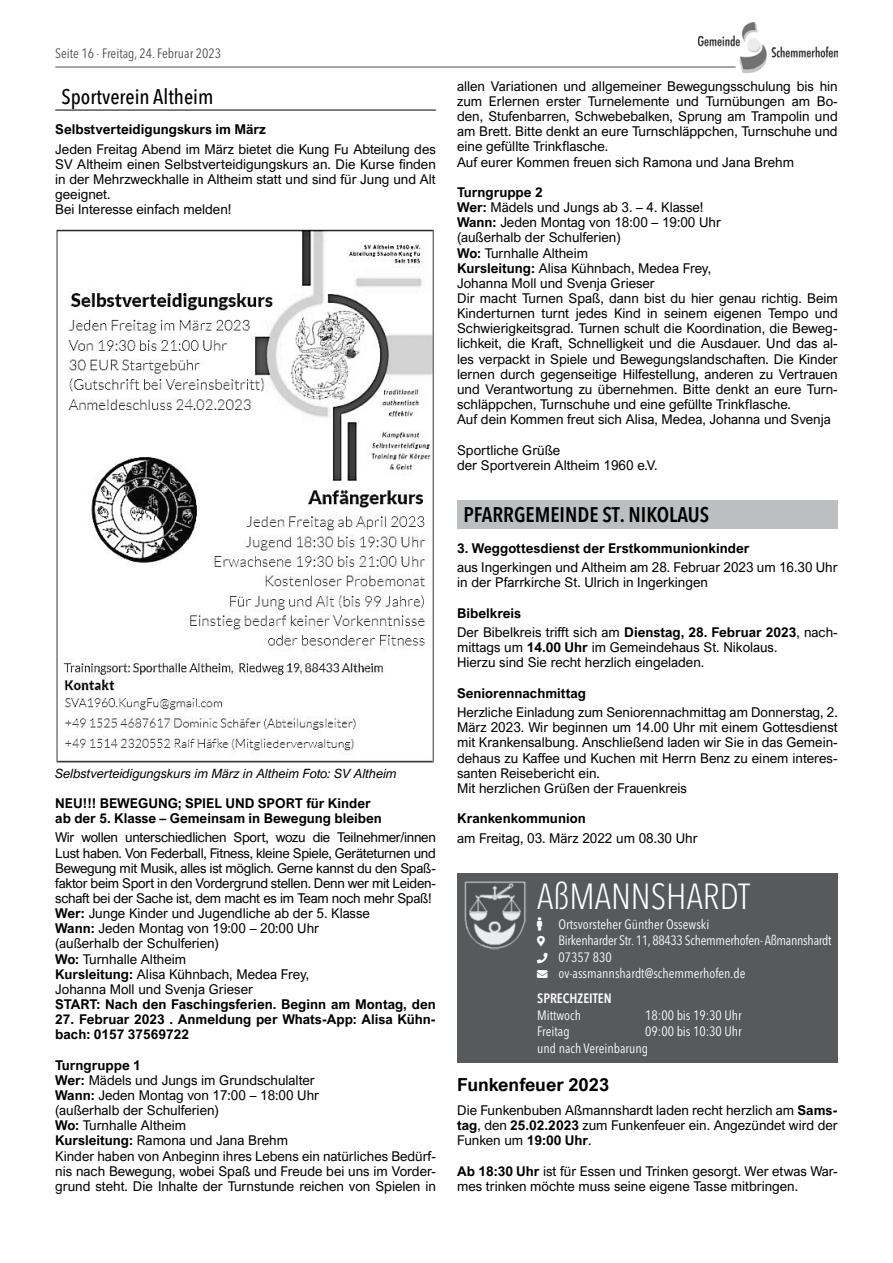
<style>
.page{position:relative;width:893px;height:1263px;background:#fff}
.page>*{position:absolute;margin:0;border:0;box-sizing:border-box;transform-origin:0 0}
.t1{font:300 condensed 36px "Avenir Next W1 G";color:#fff}
.t2{font:21px "Avenir Next W1 G Cn Demi";color:#000}
.t3{font:500 condensed 21px "Avenir Next W1 G";color:#000}
.t4{font:700 18px "Arial Nova";color:#000}
.t5{font:13.5px/15.1px "Arial Nova";color:#000}
.t6{font:13.5px/15.1px "Arial Nova";letter-spacing:-.02em;color:#000}
.t7{font:700 13.5px/15.1px "Arial Nova";color:#000}
.t8{font:condensed 13.5px/16.5px "Avenir Next W1 G";color:#fff}
.t9{font:condensed 13.5px "Avenir Next W1 G";color:#4d4d4f}
.t10{font:13.5px "Avenir Next W1 G Cn Demi";color:#fff}
.t11{font:italic 12.75px "Arial Nova";color:#000}
.s1{font-weight:700}
.s2{font-weight:400}
</style>
<div class="page">
<img style="left:699px;top:23px;width:139px;height:49px">
<hr style="left:55px;top:67px;width:680px;height:1px;background:#4d4d4f">
<hr style="left:55px;top:110px;width:381px;height:1px;background:#000">
<img style="left:56px;top:229px;width:378px;height:534px">
<div style="left:457px;top:500px;width:381px;height:29px;background:#bcbec0"></div>
<div style="left:457px;top:873px;width:381px;height:189px;background:#58595b"></div>
<img style="left:464px;top:881px;width:62px;height:68px">
<p class="t9" style="left:55px;top:42px;width:168px">Seite 16 · Freitag, 24. Februar 2023</p>
<h2 class="t3" style="left:62px;top:79px;width:153px">Sportverein Altheim</h2>
<p class="t7" style="left:55px;top:122px;width:212px">Selbstverteidigungskurs im März</p>
<p class="t5" style="left:55px;top:141px;width:382px">Jeden Freitag Abend im März bietet die Kung Fu Abteilung des SV Altheim einen Selbstverteidigungskurs an. Die Kurse finden in der Mehrzweckhalle in Altheim statt und sind für Jung und Alt geeignet.<br>Bei Interesse einfach melden!</p>
<p class="t11" style="left:55px;top:766px;width:343px">Selbstverteidigungskurs im März in Altheim Foto: SV Altheim</p>
<p class="t7" style="left:55px;top:795px;width:328px">NEU!!! BEWEGUNG; SPIEL UND SPORT für Kinder ab der 5. Klasse – Gemeinsam in Bewegung bleiben</p>
<p class="t6" style="left:55px;top:830px;width:382px">Wir wollen unterschiedlichen Sport, wozu die Teilnehmer/innen Lust haben. Von Federball, Fitness, kleine Spiele, Geräteturnen und Bewegung mit Musik, alles ist möglich. Gerne kannst du den Spaß&shy;faktor beim Sport in den Vordergrund stellen. Denn wer mit Leiden&shy;schaft bei der Sache ist, dem macht es im Team noch mehr Spaß!<br><span class="s1">Wer:</span> Junge Kinder und Jugendliche ab der 5. Klasse<br><span class="s1">Wann:</span> Jeden Montag von 19:00 – 20:00 Uhr<br>(außerhalb der Schulferien)<br><span class="s1">Wo:</span> Turnhalle Altheim<br><span class="s1">Kursleitung:</span> Alisa Kühnbach, Medea Frey,<br>Johanna Moll und Svenja Grieser</p>
<p class="t7" style="left:55px;top:996px;width:382px">START: Nach den Faschingsferien. Beginn am Montag, den</p>
<p class="t7" style="left:55px;top:1012px;width:382px">27. Februar 2023 . Anmeldung per Whats-App: Alisa Kühn&shy;bach: 0157 37569722</p>
<p class="t5" style="left:55px;top:1057px;width:382px"><span class="s1">Turngruppe 1<br>Wer:</span> Mädels und Jungs im Grundschulalter<br><span class="s1">Wann:</span> Jeden Montag von 17:00 – 18:00 Uhr<br>(außerhalb der Schulferien)<br><span class="s1">Wo:</span> Turnhalle Altheim<br><span class="s1">Kursleitung:</span> Ramona und Jana Brehm<br>Kinder haben von Anbeginn ihres Lebens ein natürliches Bedürf&shy;nis nach Bewegung, wobei Spaß und Freude bei uns im Vorder&shy;grund steht. Die Inhalte der Turnstunde reichen von Spielen in</p>
<p class="t5" style="left:457px;top:78px;width:382px">allen Variationen und allgemeiner Bewegungsschulung bis hin zum Erlernen erster Turnelemente und Turnübungen am Bo&shy;den, Stufenbarren, Schwebebalken, Sprung am Trampolin und am Brett. Bitte denkt an eure Turnschläppchen, Turnschuhe und eine gefüllte Trinkflasche.<br>Auf eurer Kommen freuen sich Ramona und Jana Brehm</p>
<p class="t5" style="left:457px;top:184px;width:382px"><span class="s1">Turngruppe 2<br>Wer:</span> Mädels und Jungs ab 3. – 4. Klasse!<br><span class="s1">Wann:</span> Jeden Montag von 18:00 – 19:00 Uhr<br>(außerhalb der Schulferien)<br><span class="s1">Wo:</span> Turnhalle Altheim<br><span class="s1">Kursleitung:</span> Alisa Kühnbach, Medea Frey,<br>Johanna Moll und Svenja Grieser<br>Dir macht Turnen Spaß, dann bist du hier genau richtig. Beim Kinderturnen turnt jedes Kind in seinem eigenen Tempo und Schwierigkeitsgrad. Turnen schult die Koordination, die Beweg&shy;lichkeit, die Kraft, Schnelligkeit und die Ausdauer. Und das al&shy;les verpackt in Spiele und Bewegungslandschaften. Die Kinder lernen durch gegenseitige Hilfestellung, anderen zu Vertrauen und Verantwortung zu übernehmen. Bitte denkt an eure Turn&shy;schläppchen, Turnschuhe und eine gefüllte Trinkflasche.<br>Auf dein Kommen freut sich Alisa, Medea, Johanna und Svenja</p>
<p class="t5" style="left:457px;top:442px;width:202px">Sportliche Grüße<br>der Sportverein Altheim 1960 e.V.</p>
<h2 class="t2" style="left:463px;top:498px;width:247px">PFARRGEMEINDE ST. NIKOLAUS</h2>
<p class="t7" style="left:457px;top:540px;width:294px">3. Weggottesdienst der Erstkommunionkinder</p>
<p class="t5" style="left:457px;top:560px;width:382px">aus Ingerkingen und Altheim am 28. Februar 2023 um 16.30 Uhr in der Pfarrkirche St. Ulrich in Ingerkingen</p>
<p class="t7" style="left:457px;top:603px;width:382px;line-height:19.4px">Bibelkreis<br><span class="s2">Der Bibelkreis trifft sich am</span> Dienstag, 28. Februar 2023<span class="s2">, nach-</span></p>
<p class="t5" style="left:457px;top:640px;width:322px">mittags um <span class="s1">14.00 Uhr</span> im Gemeindehaus St. Nikolaus.<br>Hierzu sind Sie recht herzlich eingeladen.</p>
<p class="t7" style="left:457px;top:685px;width:131px">Seniorennachmittag</p>
<p class="t5" style="left:457px;top:705px;width:382px">Herzliche Einladung zum Seniorennachmittag am Donnerstag, 2.<br>März 2023. Wir beginnen um 14.00 Uhr mit einem Gottesdienst mit Krankensalbung. Anschließend laden wir Sie in das Gemein&shy;dehaus zu Kaffee und Kuchen mit Herrn Benz zu einem interes&shy;santen Reisebericht ein.<br>Mit herzlichen Grüßen der Frauenkreis</p>
<p class="t7" style="left:457px;top:811px;width:130px">Krankenkommunion</p>
<p class="t5" style="left:457px;top:830px;width:242px">am Freitag, 03. März 2022 um 08.30 Uhr</p>
<h1 class="t1" style="left:537px;top:867px;width:214px">AßMANNSHARDT</h1>
<p class="t8" style="left:558px;top:914px;width:275px;text-indent:-21px">♂ Ortsvorsteher Günther Ossewski<br>Birkenharder Str. 11, 88433 Schemmerhofen- Aßmannshardt 07357 830<br>ov-assmannshardt@schemmerhofen.de</p>
<p class="t10" style="left:537px;top:987px;width:76px">SPRECHZEITEN</p>
<p class="t8" style="left:537px;top:1005px;width:45px">Mittwoch</p>
<p class="t8" style="left:645px;top:1005px;width:98px">18:00 bis 19:30 Uhr</p>
<p class="t8" style="left:537px;top:1022px;width:34px">Freitag</p>
<p class="t8" style="left:537px;top:1022px;width:206px;text-indent:108px">09:00 bis 10:30 Uhr und nach Vereinbarung</p>
<h3 class="t4" style="left:457px;top:1074px;width:154px">Funkenfeuer 2023</h3>
<p class="t5" style="left:457px;top:1102px;width:382px;text-align:justify">Die Funkenbuben Aßmannshardt laden recht herzlich am <span class="s1">Sams&shy;tag</span>, den <span class="s1">25.02.2023</span> zum Funkenfeuer ein. Angezündet wird der Funken um <span class="s1">19:00 Uhr</span>.</p>
<p class="t5" style="left:457px;top:1163px;width:382px"><span class="s1">Ab 18:30 Uhr</span> ist für Essen und Trinken gesorgt. Wer etwas War&shy;mes trinken möchte muss seine eigene Tasse mitbringen.</p>
</div>
